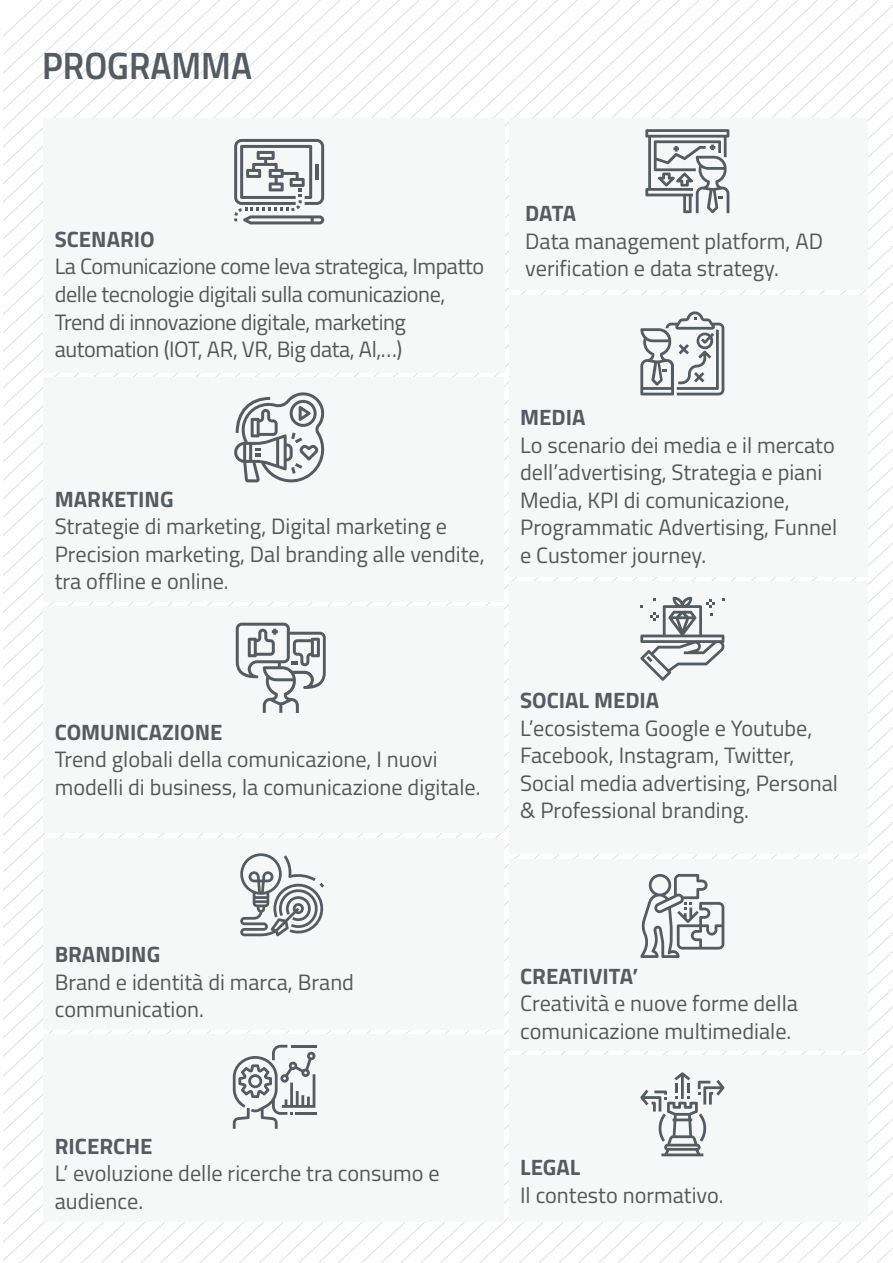
<style>
.page{position:relative;width:893px;height:1263px;background:#fff}
.page>*{position:absolute;margin:0;border:0;box-sizing:border-box;transform-origin:0 0}
.t1{font:38.1px "Titillium Semibold Upright";color:#545c61}
.t2{font:22.2px/27.5px "Titillium";color:#575756}
.t3{font:22.2px/27.5px "Titillium";letter-spacing:-.02em;color:#575756}
.t4{font:700 22.2px "Titillium";color:#545c61}
</style>
<div class="page">
<svg style="left:430px;top:535px;width:463px;height:728px"></svg>
<div style="left:509px;top:581px;width:358px;height:273px;background:#f6f7f7"></div>
<div style="left:509px;top:859px;width:358px;height:192px;background:#f6f7f7"></div>
<div style="left:509px;top:1056px;width:358px;height:166px;background:#f6f7f7"></div>
<div style="left:509px;top:295px;width:358px;height:281px;background:#f6f7f7"></div>
<div style="left:509px;top:118px;width:358px;height:172px;background:#f6f7f7"></div>
<svg style="left:640px;top:311px;width:84px;height:84px"></svg>
<svg style="left:640px;top:874px;width:84px;height:84px"></svg>
<svg style="left:640px;top:1063px;width:253px;height:200px"></svg>
<svg style="left:640px;top:597px;width:85px;height:84px"></svg>
<div style="left:43px;top:378px;width:461px;height:224px;background:#f6f7f7"></div>
<div style="left:43px;top:607px;width:461px;height:226px;background:#f6f7f7"></div>
<div style="left:43px;top:838px;width:461px;height:191px;background:#f6f7f7"></div>
<div style="left:43px;top:1034px;width:461px;height:188px;background:#f6f7f7"></div>
<svg style="left:234px;top:392px;width:91px;height:90px"></svg>
<svg style="left:236px;top:623px;width:90px;height:90px"></svg>
<svg style="left:240px;top:853px;width:85px;height:84px"></svg>
<svg style="left:233px;top:1045px;width:82px;height:84px"></svg>
<hr style="left:296px;top:1112px;width:21px;height:3px;background:#545c61">
<hr style="left:292px;top:1045px;width:25px;height:2px;background:#545c61">
<svg style="left:645px;top:129px;width:84px;height:84px"></svg>
<div style="left:43px;top:118px;width:461px;height:255px;background:#f6f7f7"></div>
<svg style="left:234px;top:139px;width:90px;height:85px"></svg>
<h1 class="t1" style="left:42px;top:36px;width:212px">PROGRAMMA</h1>
<p class="t4" style="left:55px;top:222px;width:101px">SCENARIO</p>
<p class="t3" style="left:55px;top:252px;width:431px">La Comunicazione come leva strategica, Impatto delle tecnologie digitali sulla comunicazione, Trend di innovazione digitale, marketing automation (IOT, AR, VR, Big data, Al,…)</p>
<p class="t4" style="left:55px;top:482px;width:120px">MARKETING</p>
<p class="t2" style="left:55px;top:511px;width:431px">Strategie di marketing, Digital marketing e<br>Precision marketing, Dal branding alle vendite, tra offline e online.</p>
<p class="t4" style="left:525px;top:197px;width:52px">DATA</p>
<p class="t2" style="left:525px;top:226px;width:299px">Data management platform, AD verification e data strategy.</p>
<p class="t4" style="left:520px;top:400px;width:67px">MEDIA</p>
<p class="t2" style="left:520px;top:430px;width:319px">Lo scenario dei media e il mercato dell’advertising, Strategia e piani<br>Media, KPI di comunicazione,<br>Programmatic Advertising, Funnel e Customer journey.</p>
<p class="t4" style="left:55px;top:715px;width:169px">COMUNICAZIONE</p>
<p class="t2" style="left:55px;top:744px;width:427px">Trend globali della comunicazione, I nuovi modelli di business, la comunicazione digitale.</p>
<p class="t4" style="left:520px;top:683px;width:141px">SOCIAL MEDIA</p>
<p class="t2" style="left:520px;top:713px;width:319px">L’ecosistema Google e Youtube,<br>Facebook, Instagram, Twitter,<br>Social media advertising, Personal &amp; Professional branding.</p>
<p class="t4" style="left:55px;top:938px;width:107px">BRANDING</p>
<p class="t2" style="left:55px;top:967px;width:301px">Brand e identità di marca, Brand communication.</p>
<p class="t4" style="left:55px;top:1129px;width:99px">RICERCHE</p>
<p class="t2" style="left:55px;top:1159px;width:386px">L’ evoluzione delle ricerche tra consumo e audience.</p>
<p class="t4" style="left:520px;top:959px;width:119px">CREATIVITA’</p>
<p class="t2" style="left:520px;top:988px;width:279px">Creatività e nuove forme della comunicazione multimediale.</p>
<p class="t4" style="left:520px;top:1150px;width:62px">LEGAL</p>
<p class="t2" style="left:520px;top:1180px;width:205px">Il contesto normativo.</p>
</div>
